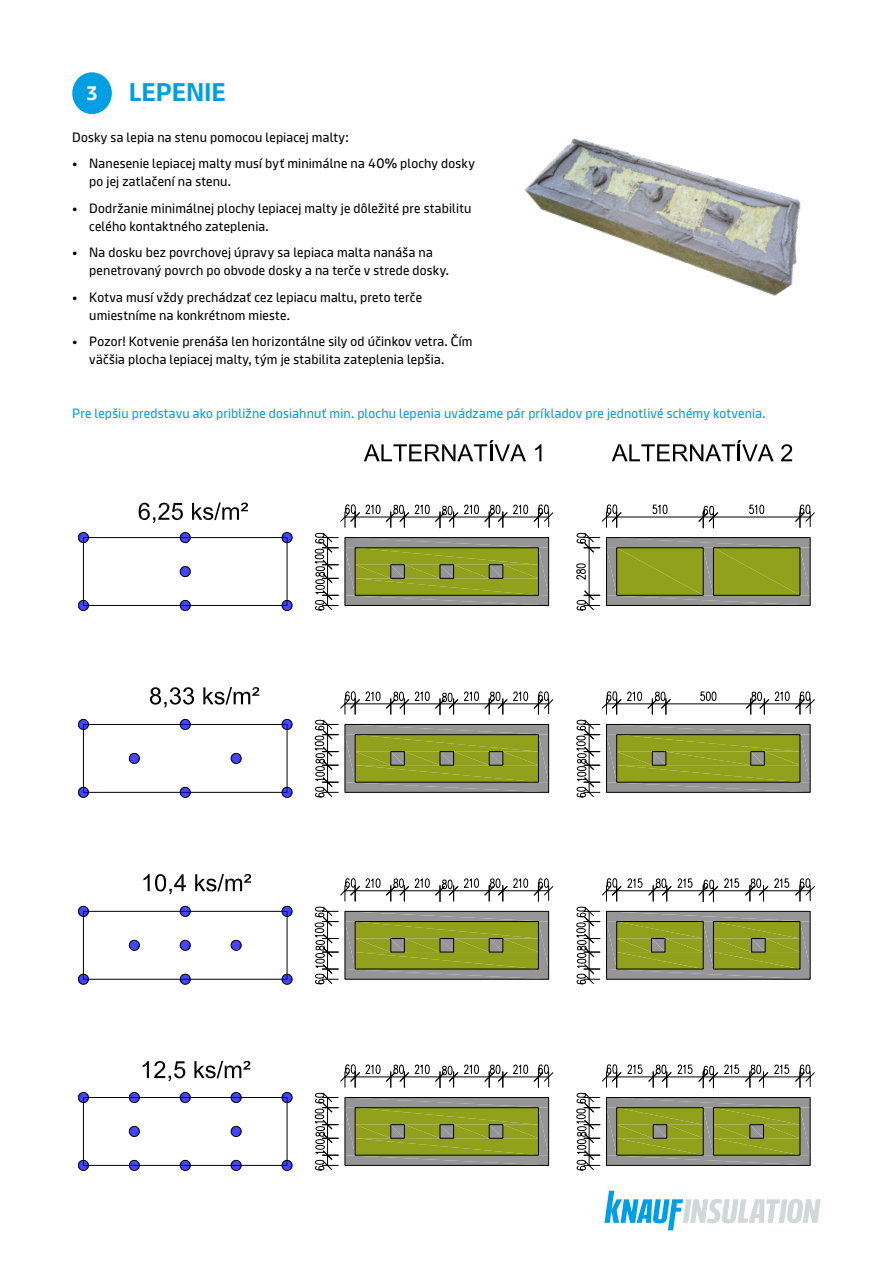
<style>
.page{position:relative;width:893px;height:1263px;background:#fff}
.page>*{position:absolute;margin:0;border:0;box-sizing:border-box;transform-origin:0 0}
.t1{font:700 25.5px "Knauf";color:#009fe3}
.t2{font:700 19.5px "Knauf";color:#fff}
.t3{font:13.5px/18px "Knauf";letter-spacing:.015em;color:#000}
.t4{font:13.5px "Knauf";letter-spacing:.015em;color:#009fe3}
</style>
<div class="page">
<svg style="left:604px;top:1191px;width:217px;height:39px"></svg>
<img style="left:524px;top:138px;width:277px;height:158px">
<div style="left:72px;top:72px;width:40px;height:42px;background:#009fe3;border-radius:50%"></div>
<svg style="left:364px;top:440px;width:162px;height:21px"></svg>
<svg style="left:535px;top:444px;width:6px;height:17px"></svg>
<svg style="left:612px;top:440px;width:162px;height:21px"></svg>
<svg style="left:781px;top:444px;width:12px;height:17px"></svg>
<svg style="left:78px;top:532px;width:212px;height:79px"></svg>
<svg style="left:138px;top:503px;width:45px;height:20px"></svg>
<svg style="left:192px;top:502px;width:56px;height:19px"></svg>
<svg style="left:318px;top:505px;width:235px;height:28px"></svg>
<svg style="left:580px;top:505px;width:235px;height:101px"></svg>
<svg style="left:83px;top:533px;width:511px;height:260px"></svg>
<svg style="left:78px;top:718px;width:214px;height:80px"></svg>
<svg style="left:149px;top:687px;width:46px;height:21px"></svg>
<svg style="left:203px;top:687px;width:56px;height:19px"></svg>
<svg style="left:315px;top:692px;width:238px;height:105px"></svg>
<svg style="left:576px;top:692px;width:239px;height:105px"></svg>
<svg style="left:78px;top:905px;width:210px;height:80px"></svg>
<svg style="left:143px;top:874px;width:43px;height:20px"></svg>
<svg style="left:195px;top:874px;width:56px;height:18px"></svg>
<svg style="left:340px;top:878px;width:213px;height:24px"></svg>
<svg style="left:594px;top:878px;width:221px;height:102px"></svg>
<svg style="left:83px;top:906px;width:511px;height:260px"></svg>
<svg style="left:78px;top:1091px;width:214px;height:80px"></svg>
<svg style="left:143px;top:1061px;width:43px;height:20px"></svg>
<svg style="left:194px;top:1061px;width:57px;height:18px"></svg>
<svg style="left:315px;top:1065px;width:238px;height:105px"></svg>
<svg style="left:576px;top:1065px;width:239px;height:105px"></svg>
<div style="left:750px;top:1124px;width:13px;height:14px;border:1px solid #000"></div>
<h1 class="t1" style="left:129px;top:78px;width:98px">LEPENIE</h1>
<p class="t3" style="left:72px;top:128px;width:278px">Dosky sa lepia na stenu pomocou lepiacej malty:</p>
<p class="t3" style="left:89px;top:154px;width:387px;text-indent:-17px">• Nanesenie lepiacej malty musí byť minimálne na 40% plochy dosky po jej zatlačení na stenu.</p>
<p class="t3" style="left:89px;top:199px;width:384px;text-indent:-17px">• Dodržanie minimálnej plochy lepiacej malty je dôležité pre stabilitu celého kontaktného zateplenia.</p>
<p class="t3" style="left:89px;top:243px;width:361px;text-indent:-17px">• Na dosku bez povrchovej úpravy sa lepiaca malta nanáša na penetrovaný povrch po obvode dosky a na terče v strede dosky.</p>
<p class="t3" style="left:89px;top:288px;width:334px;text-indent:-17px">• Kotva musí vždy prechádzať cez lepiacu maltu, preto terče umiestníme na konkrétnom mieste.</p>
<p class="t3" style="left:89px;top:332px;width:385px;text-indent:-17px">• Pozor! Kotvenie prenáša len horizontálne sily od účinkov vetra. Čím väčšia plocha lepiacej malty, tým je stabilita zateplenia lepšia.</p>
<h2 class="t2" style="left:86px;top:82px;width:13px">3</h2>
<p class="t4" style="left:72px;top:405px;width:695px">Pre lepšiu predstavu ako približne dosiahnuť min. plochu lepenia uvádzame pár príkladov pre jednotlivé schémy kotvenia.</p>
</div>
